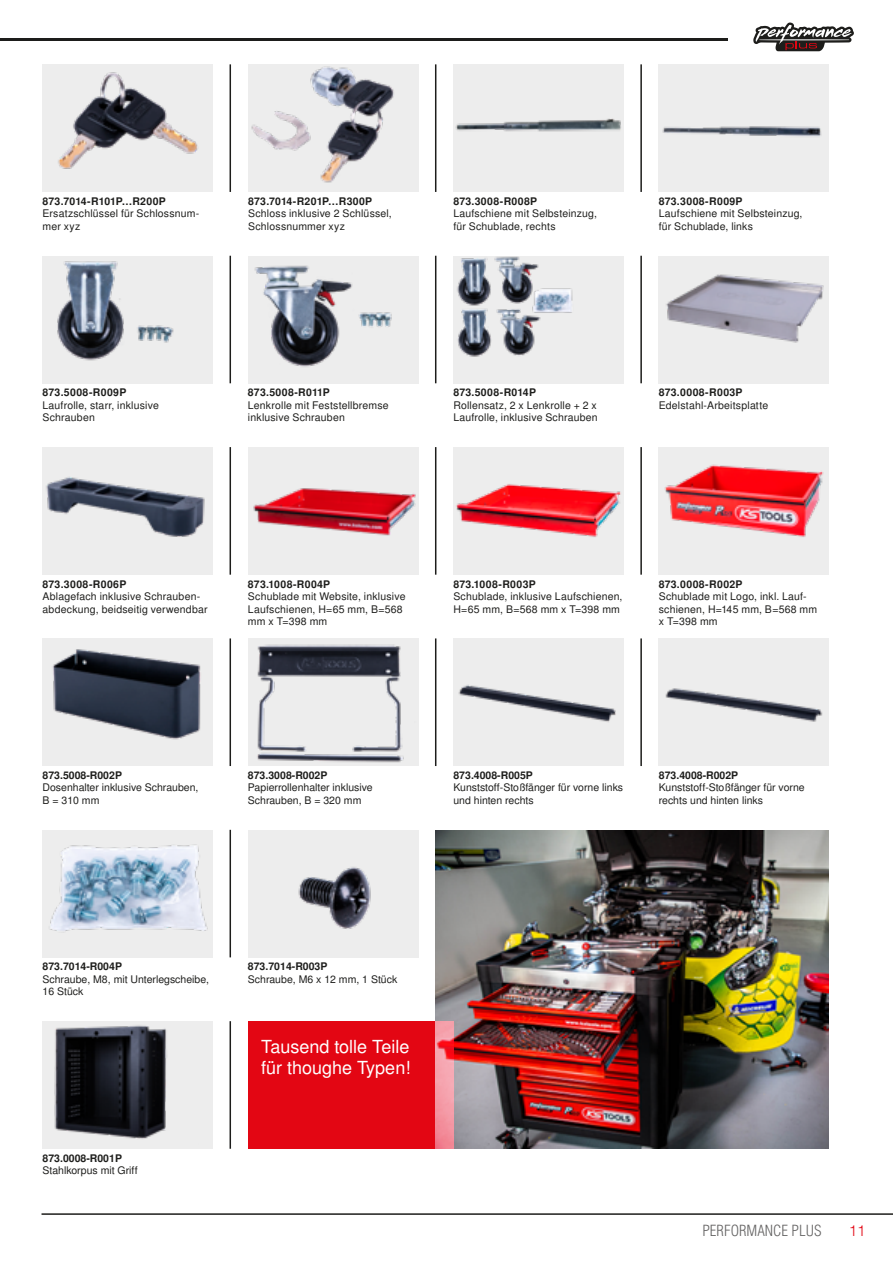
<style>
.page{position:relative;width:893px;height:1263px;background:#fff}
.page>*{position:absolute;margin:0;border:0;box-sizing:border-box;transform-origin:0 0}
.t1{font:18px/21.6px "KSTOOL Snimbus";color:#fff}
.t2{font:300 condensed 15px "Helvetica LT Std";color:#646363}
.t3{font:300 15px "Helvetica LT Std";color:#e30613}
.t4{font:10.5px/12.6px "KSTOOL Snimbus";letter-spacing:.015em;color:#1d1d1b}
.t5{font:700 10.5px "KSTOOL Snimbus";letter-spacing:.015em;color:#1d1d1b}
.t6{font:700 10.5px "KSTOOL Snimbus";letter-spacing:.035em;color:#1d1d1b}
</style>
<div class="page">
<svg style="left:753px;top:23px;width:101px;height:28px"></svg>
<hr style="left:0;top:38px;width:727px;height:2px;background:#1d1d1b">
<hr style="left:42px;top:1213px;width:851px;height:2px;background:#1d1d1b">
<img style="left:435px;top:830px;width:394px;height:318px">
<div style="left:248px;top:1021px;width:206px;height:128px;background:#e30613"></div>
<img style="left:43px;top:64px;width:170px;height:128px">
<img style="left:248px;top:64px;width:170px;height:128px">
<img style="left:43px;top:1021px;width:170px;height:126px">
<img style="left:659px;top:447px;width:170px;height:126px">
<div style="left:659px;top:256px;width:170px;height:127px;background:#ededed"></div>
<img style="left:666px;top:274px;width:158px;height:69px">
<div style="left:453px;top:447px;width:170px;height:128px;background:#ededed"></div>
<img style="left:456px;top:484px;width:165px;height:53px">
<div style="left:248px;top:447px;width:170px;height:128px;background:#ededed"></div>
<img style="left:253px;top:488px;width:163px;height:48px">
<img style="left:248px;top:638px;width:170px;height:128px">
<img style="left:43px;top:447px;width:170px;height:128px">
<img style="left:453px;top:64px;width:168px;height:128px">
<div style="left:659px;top:64px;width:170px;height:128px;background:#ededed"></div>
<img style="left:662px;top:126px;width:160px;height:11px">
<img style="left:659px;top:638px;width:170px;height:128px">
<img style="left:453px;top:638px;width:170px;height:128px">
<img style="left:43px;top:638px;width:170px;height:128px">
<img style="left:248px;top:830px;width:170px;height:127px">
<div style="left:43px;top:256px;width:170px;height:127px;background:#ededed"></div>
<img style="left:57px;top:261px;width:117px;height:100px">
<div style="left:248px;top:256px;width:170px;height:127px;background:#ededed"></div>
<img style="left:254px;top:265px;width:138px;height:102px">
<div style="left:453px;top:256px;width:170px;height:127px;background:#ededed"></div>
<img style="left:457px;top:256px;width:116px;height:101px">
<img style="left:43px;top:830px;width:170px;height:127px">
<hr style="left:435px;top:64px;width:1px;height:128px;background:#1d1d1b">
<hr style="left:640px;top:64px;width:2px;height:128px;background:#1d1d1b">
<hr style="left:230px;top:64px;width:1px;height:128px;background:#1d1d1b">
<hr style="left:435px;top:256px;width:1px;height:127px;background:#1d1d1b">
<hr style="left:640px;top:256px;width:2px;height:127px;background:#1d1d1b">
<hr style="left:230px;top:256px;width:1px;height:127px;background:#1d1d1b">
<hr style="left:435px;top:447px;width:1px;height:128px;background:#1d1d1b">
<hr style="left:640px;top:447px;width:2px;height:128px;background:#1d1d1b">
<hr style="left:230px;top:447px;width:1px;height:128px;background:#1d1d1b">
<hr style="left:435px;top:638px;width:1px;height:128px;background:#1d1d1b">
<hr style="left:640px;top:638px;width:2px;height:128px;background:#1d1d1b">
<hr style="left:230px;top:638px;width:1px;height:128px;background:#1d1d1b">
<hr style="left:230px;top:830px;width:1px;height:127px;background:#1d1d1b">
<hr style="left:230px;top:1021px;width:1px;height:128px;background:#1d1d1b">
<p class="t5" style="left:43px;top:195px;width:125px">873.7014-R101P…R200P</p>
<p class="t4" style="left:43px;top:208px;width:158px">Ersatzschlüssel für Schlossnum&shy;mer xyz</p>
<p class="t5" style="left:248px;top:195px;width:126px">873.7014-R201P…R300P</p>
<p class="t4" style="left:248px;top:208px;width:145px">Schloss inklusive 2 Schlüssel,<br>Schlossnummer xyz</p>
<p class="t5" style="left:43px;top:386px;width:85px">873.5008-R009P</p>
<p class="t4" style="left:43px;top:399px;width:118px">Laufrolle, starr, inklusive<br>Schrauben</p>
<p class="t5" style="left:248px;top:386px;width:83px">873.5008-R011P</p>
<p class="t4" style="left:248px;top:399px;width:142px">Lenkrolle mit Feststellbremse inklusive Schrauben</p>
<p class="t5" style="left:453px;top:195px;width:85px">873.3008-R008P</p>
<p class="t4" style="left:453px;top:208px;width:145px">Laufschiene mit Selbsteinzug, für Schublade, rechts</p>
<p class="t5" style="left:659px;top:195px;width:85px">873.3008-R009P</p>
<p class="t4" style="left:659px;top:208px;width:145px">Laufschiene mit Selbsteinzug, für Schublade, links</p>
<p class="t5" style="left:453px;top:386px;width:84px">873.5008-R014P</p>
<p class="t4" style="left:453px;top:399px;width:146px">Rollensatz, 2 x Lenkrolle + 2 x<br>Laufrolle, inklusive Schrauben</p>
<p class="t5" style="left:659px;top:386px;width:85px">873.0008-R003P</p>
<p class="t4" style="left:659px;top:399px;width:111px">Edelstahl-Arbeitsplatte</p>
<p class="t6" style="left:43px;top:577px;width:85px">873.3008-R006P</p>
<p class="t4" style="left:43px;top:590px;width:167px">Ablagefach inklusive Schrauben&shy;abdeckung, beidseitig verwendbar</p>
<p class="t5" style="left:248px;top:577px;width:84px">873.1008-R004P</p>
<p class="t4" style="left:248px;top:590px;width:159px">Schublade mit Website, inklusive<br>Laufschienen, H=65 mm, B=568 mm x T=398 mm</p>
<p class="t5" style="left:453px;top:577px;width:84px">873.1008-R003P</p>
<p class="t4" style="left:453px;top:590px;width:171px">Schublade, inklusive Laufschienen,<br>H=65 mm, B=568 mm x T=398 mm</p>
<p class="t5" style="left:659px;top:577px;width:85px">873.0008-R002P</p>
<p class="t4" style="left:659px;top:590px;width:160px">Schublade mit Logo, inkl. Lauf&shy;schienen, H=145 mm, B=568 mm x T=398 mm</p>
<p class="t5" style="left:43px;top:769px;width:81px">873.5008-R002P</p>
<p class="t4" style="left:43px;top:782px;width:157px">Dosenhalter inklusive Schrauben,<br>B = 310 mm</p>
<p class="t5" style="left:248px;top:769px;width:81px">873.3008-R002P</p>
<p class="t4" style="left:248px;top:782px;width:126px">Papierrollenhalter inklusive<br>Schrauben, B = 320 mm</p>
<p class="t5" style="left:453px;top:769px;width:81px">873.4008-R005P</p>
<p class="t4" style="left:453px;top:782px;width:171px">Kunststoff-Stoßfänger für vorne links und hinten rechts</p>
<p class="t5" style="left:659px;top:769px;width:81px">873.4008-R002P</p>
<p class="t4" style="left:659px;top:782px;width:147px">Kunststoff-Stoßfänger für vorne rechts und hinten links</p>
<p class="t5" style="left:43px;top:960px;width:81px">873.7014-R004P</p>
<p class="t4" style="left:43px;top:973px;width:168px">Schraube, M8, mit Unterlegscheibe,<br>16 Stück</p>
<p class="t5" style="left:43px;top:1152px;width:81px">873.0008-R001P</p>
<p class="t4" style="left:43px;top:1164px;width:97px">Stahlkorpus mit Griff</p>
<p class="t5" style="left:248px;top:960px;width:81px">873.7014-R003P</p>
<p class="t4" style="left:248px;top:973px;width:151px">Schraube, M6 x 12 mm, 1 Stück</p>
<h1 class="t1" style="left:261px;top:1036px;width:151px">Tausend tolle Teile für thoughe Typen!</h1>
<h2 class="t2" style="left:702px;top:1221px;width:121px">PERFORMANCE PLUS</h2>
<h2 class="t3" style="left:849px;top:1221px;width:18px">11</h2>
</div>
